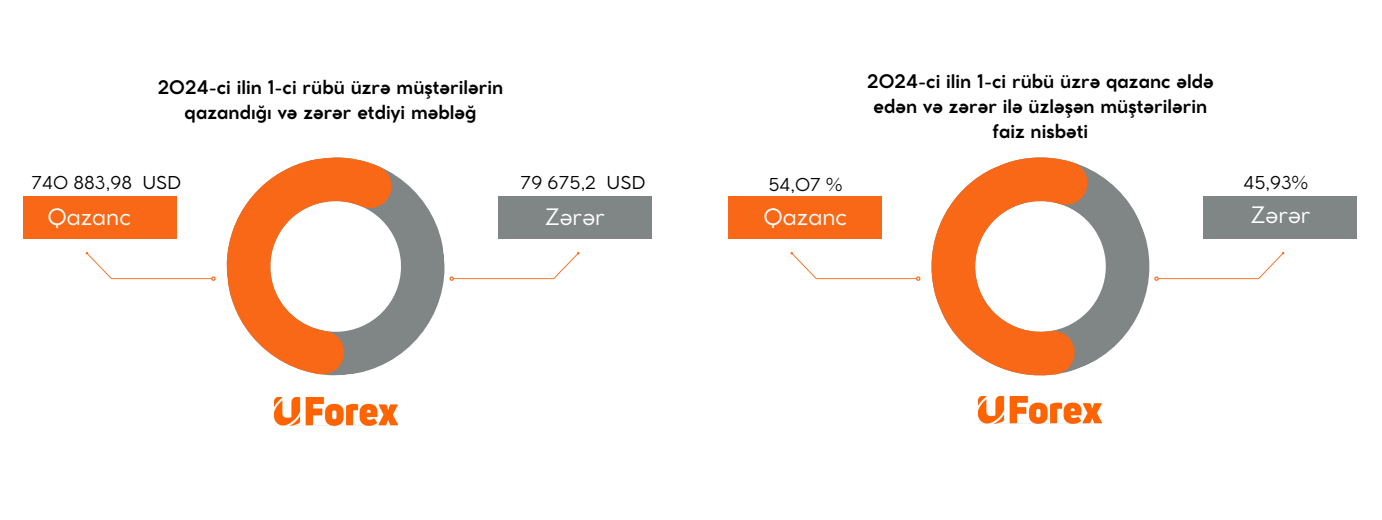
<style>
.page{position:relative;width:1382px;height:520px;background:#fff}
.page>*{position:absolute;margin:0;border:0;box-sizing:border-box;transform-origin:0 0}
.t1{font:22.3px "Cocomat Pro";color:#fff}
.t2{font:700 18.5px/25.1px "Cocomat Pro";color:#000;text-align:center}
.t3{font:17.5px "Cocomat Pro";color:#000}
</style>
<div class="page">
<svg style="left:328px;top:173px;width:117px;height:203px;fill:#808686"></svg>
<svg style="left:226px;top:157px;width:166px;height:218px"></svg>
<div style="left:498px;top:196px;width:153px;height:43px;background:#808686"></div>
<div style="left:24px;top:196px;width:153px;height:43px;background:#f96816"></div>
<svg style="left:449px;top:252px;width:130px;height:29px"></svg>
<svg style="left:86px;top:252px;width:129px;height:29px"></svg>
<svg style="left:920px;top:168px;width:230px;height:196px;fill:#808686"></svg>
<svg style="left:923px;top:157px;width:165px;height:219px"></svg>
<div style="left:1203px;top:196px;width:153px;height:43px;background:#808686"></div>
<div style="left:728px;top:196px;width:154px;height:43px;background:#f96816"></div>
<svg style="left:1154px;top:252px;width:130px;height:29px"></svg>
<svg style="left:790px;top:252px;width:130px;height:29px"></svg>
<img style="left:274px;top:398px;width:123px;height:27px">
<img style="left:979px;top:397px;width:123px;height:27px">
<p class="t2" style="left:158px;top:77px;width:347px">2024-ci ilin 1-ci rübü üzrə müştərilərin qazandığı və zərər etdiyi məbləğ</p>
<h1 class="t2" style="left:867px;top:70px;width:348px">2024-ci ilin 1-ci rübü üzrə qazanc əldə edən və zərər ilə üzləşən müştərilərin faiz nisbəti</h1>
<p class="t3" style="left:31px;top:176px;width:151px">740 883,98 USD</p>
<p class="t3" style="left:520px;top:176px;width:126px">79 675,2 USD</p>
<h3 class="t3" style="left:768px;top:178px;width:75px">54,07 %</h3>
<p class="t3" style="left:1243px;top:176px;width:66px">45,93%</p>
<h1 class="t1" style="left:47px;top:208px;width:85px">Qazanc</h1>
<h2 class="t1" style="left:545px;top:208px;width:61px">Zərər</h2>
<p class="t1" style="left:763px;top:208px;width:85px">Qazanc</p>
<h1 class="t1" style="left:1250px;top:206px;width:61px">Zərər</h1>
</div>
